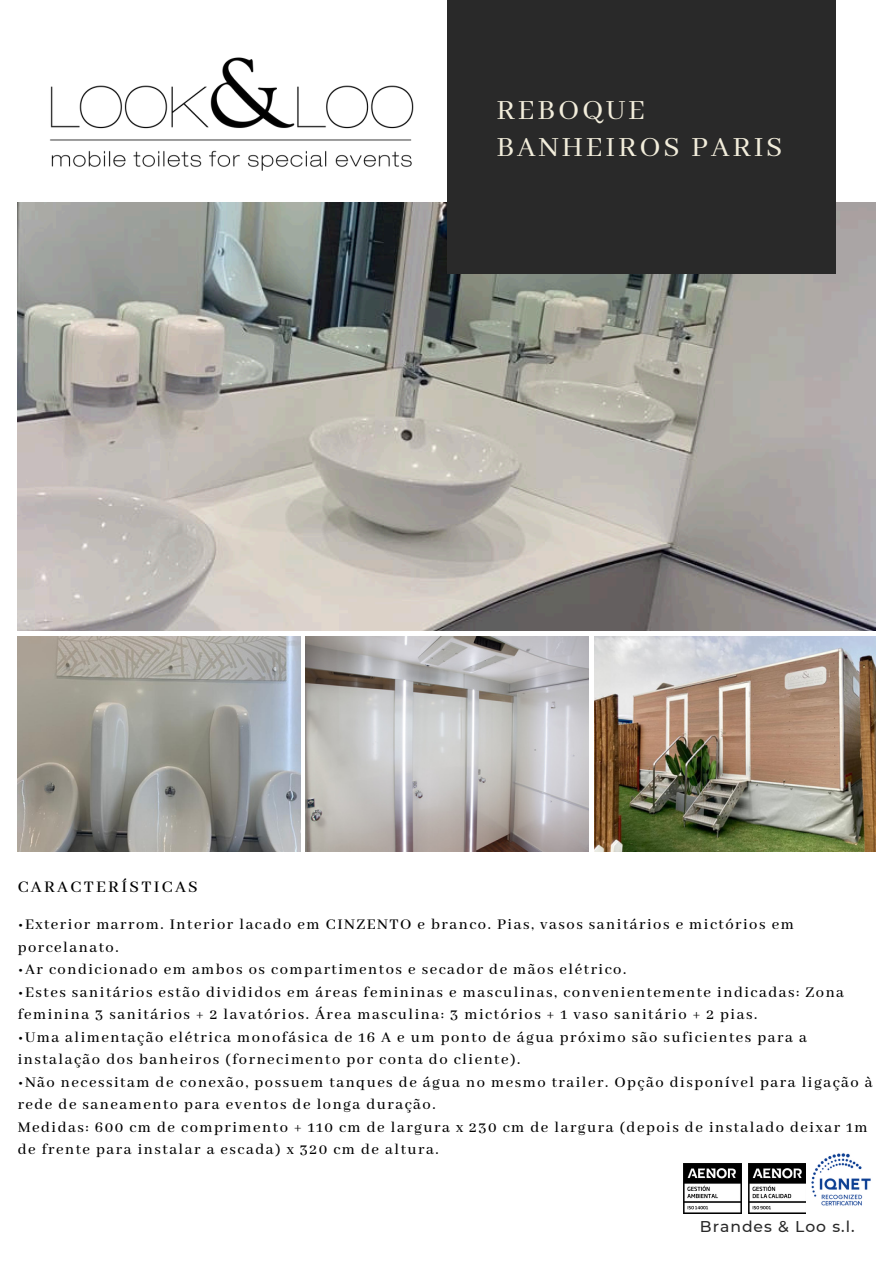
<style>
.page{position:relative;width:894px;height:1264px;background:#fff}
.page>*{position:absolute;margin:0;border:0;box-sizing:border-box;transform-origin:0 0}
.t1{font:30.9px/37.2px "Abhaya Libre";letter-spacing:.09em;color:#f2eddb}
.t2{font:500 18px "Abhaya Libre";letter-spacing:.13em;color:#000}
.t3{font:500 16.5px/22.5px "Abhaya Libre";letter-spacing:.09em;color:#000}
.t4{font:500 15.6px "Montserrat";letter-spacing:.065em;color:#292929}
</style>
<div class="page">
<img style="left:18px;top:202px;width:857px;height:429px">
<img style="left:18px;top:636px;width:282px;height:215px">
<img style="left:306px;top:636px;width:282px;height:215px">
<img style="left:594px;top:636px;width:281px;height:215px">
<div style="left:446px;top:0;width:388px;height:273px;background:#292929"></div>
<img style="left:50px;top:57px;width:364px;height:113px">
<img style="left:748px;top:1163px;width:58px;height:49px">
<img style="left:683px;top:1163px;width:58px;height:49px">
<img style="left:811px;top:1153px;width:60px;height:53px">
<h3 class="t1" style="left:496px;top:93px;width:287px">REBOQUE<br>BANHEIROS PARIS</h3>
<p class="t2" style="left:18px;top:877px;width:181px">CARACTERÍSTICAS</p>
<h2 class="t3" style="left:18px;top:913px;width:777px">•Exterior marrom. Interior lacado em CINZENTO e branco. Pias, vasos sanitários e mictórios em porcelanato.</h2>
<h2 class="t3" style="left:18px;top:958px;width:610px">•Ar condicionado em ambos os compartimentos e secador de mãos elétrico.</h2>
<h2 class="t3" style="left:18px;top:981px;width:827px">•Estes sanitários estão divididos em áreas femininas e masculinas, convenientemente indicadas: Zona feminina 3 sanitários + 2 lavatórios. Área masculina: 3 mictórios + 1 vaso sanitário + 2 pias.</h2>
<h2 class="t3" style="left:18px;top:1026px;width:790px">•Uma alimentação elétrica monofásica de 16 A e um ponto de água próximo são suficientes para a instalação dos banheiros (fornecimento por conta do cliente).</h2>
<h2 class="t3" style="left:18px;top:1071px;width:856px">•Não necessitam de conexão, possuem tanques de água no mesmo trailer. Opção disponível para ligação à rede de saneamento para eventos de longa duração.<br>Medidas: 600 cm de comprimento + 110 cm de largura x 230 cm de largura (depois de instalado deixar 1m de frente para instalar a escada) x 320 cm de altura.</h2>
<p class="t4" style="left:699px;top:1217px;width:156px">Brandes &amp; Loo s.l.</p>
</div>
